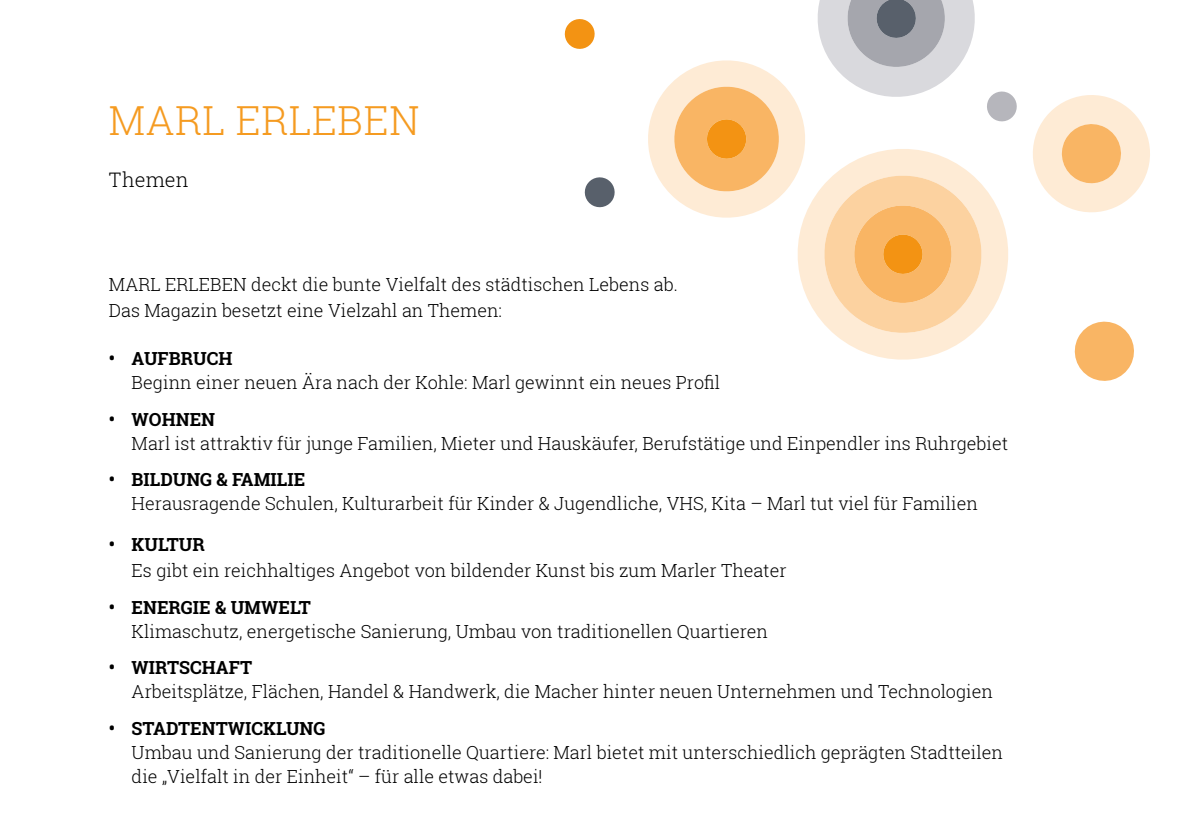
<style>
.page{position:relative;width:1191px;height:840px;background:#fff}
.page>*{position:absolute;margin:0;border:0;box-sizing:border-box;transform-origin:0 0}
.t1{font:300 40px "Roboto Slab";letter-spacing:.01em;color:#f59b21}
.t2{font:300 20px "Roboto Slab";letter-spacing:.01em;color:#000}
.t3{font:300 18px/26px "Roboto Slab";color:#000}
.t4{font:700 18px "Roboto Slab";color:#000}
</style>
<div class="page">
<svg style="left:845px;top:342px;width:116px;height:18px;fill:#feebd5"></svg>
<svg style="left:1074px;top:321px;width:60px;height:60px"></svg>
<svg style="left:564px;top:19px;width:31px;height:30px"></svg>
<svg style="left:648px;top:0;width:369px;height:342px"></svg>
<svg style="left:584px;top:177px;width:31px;height:31px"></svg>
<svg style="left:1033px;top:95px;width:117px;height:118px"></svg>
<h1 class="t1" style="left:109px;top:93px;width:312px">MARL ERLEBEN</h1>
<p class="t2" style="left:109px;top:166px;width:81px">Themen</p>
<p class="t3" style="left:109px;top:271px;width:570px">MARL ERLEBEN deckt die bunte Vielfalt des städtischen Lebens ab.<br>Das Magazin besetzt eine Vielzahl an Themen:</p>
<p class="t4" style="left:109px;top:346px;width:125px">• AUFBRUCH</p>
<p class="t3" style="left:132px;top:369px;width:590px">Beginn einer neuen Ära nach der Kohle: Marl gewinnt ein neues Profil</p>
<p class="t4" style="left:109px;top:406px;width:108px">• WOHNEN</p>
<p class="t3" style="left:132px;top:429px;width:878px">Marl ist attraktiv für junge Familien, Mieter und Hauskäufer, Berufstätige und Einpendler ins Ruhrgebiet</p>
<p class="t4" style="left:109px;top:467px;width:198px">• BILDUNG &amp; FAMILIE</p>
<p class="t3" style="left:132px;top:490px;width:848px">Herausragende Schulen, Kulturarbeit für Kinder &amp; Jugendliche, VHS, Kita – Marl tut viel für Familien</p>
<p class="t4" style="left:109px;top:532px;width:97px">• KULTUR</p>
<p class="t3" style="left:132px;top:557px;width:656px">Es gibt ein reichhaltiges Angebot von bildender Kunst bis zum Marler Theater</p>
<p class="t4" style="left:109px;top:594px;width:203px">• ENERGIE &amp; UMWELT</p>
<p class="t3" style="left:132px;top:617px;width:638px">Klimaschutz, energetische Sanierung, Umbau von traditionellen Quartieren</p>
<p class="t4" style="left:109px;top:655px;width:145px">• WIRTSCHAFT</p>
<p class="t3" style="left:132px;top:678px;width:863px">Arbeitsplätze, Flächen, Handel &amp; Handwerk, die Macher hinter neuen Unternehmen und Technologien</p>
<p class="t4" style="left:109px;top:715px;width:218px">• STADTENTWICKLUNG</p>
<p class="t3" style="left:132px;top:739px;width:873px;line-height:24px">Umbau und Sanierung der traditionelle Quartiere: Marl bietet mit unterschiedlich geprägten Stadtteilen die „Vielfalt in der Einheit“ – für alle etwas dabei!</p>
</div>
